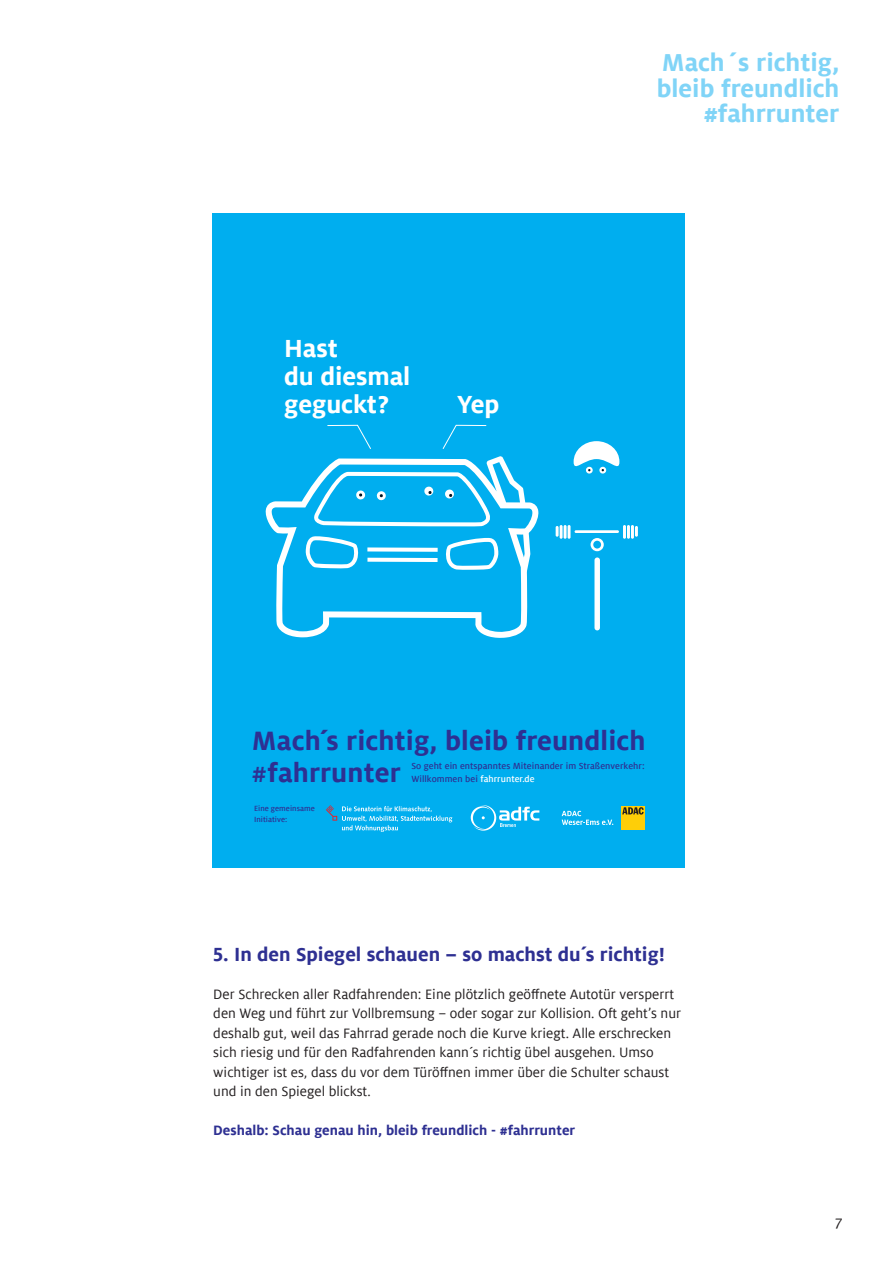
<style>
.page{position:relative;width:893px;height:1263px;background:#fff}
.page>*{position:absolute;margin:0;border:0;box-sizing:border-box;transform-origin:0 0}
.t1{font:700 29.4px/32px "Milo ADAC";letter-spacing:.005em;color:#2e3092}
.t2{font:700 27.3px/28.2px "Milo ADAC";letter-spacing:-.005em;color:#fff}
.t3{font:700 27px/25.5px "Milo ADAC";color:#80d4f7;text-align:right}
.t4{font:700 21px "Milo ADAC";color:#2e3092}
.t5{font:15px/19.5px "Milo ADAC";color:#231f20}
.t6{font:700 15px "Milo ADAC";color:#2e3092}
.t7{font:15px "Meta Plus";color:#231f20}
.t8{font:500 9.9px/12.3px "Milo ADAC";letter-spacing:.005em;color:#2e3092}
.t9{font:500 8.25px/10.6px "Milo ADAC";letter-spacing:.005em;color:#2e3092}
.s1{font-weight:500}
.s2{color:#fff}
</style>
<div class="page">
<div style="left:213px;top:213px;width:472px;height:654px;background:#00aeef"></div>
<div style="left:621px;top:806px;width:23px;height:24px;background:#fece08"></div>
<svg style="left:622px;top:807px;width:22px;height:7px"></svg>
<svg style="left:562px;top:811px;width:51px;height:14px"></svg>
<svg style="left:471px;top:805px;width:68px;height:26px"></svg>
<svg style="left:326px;top:805px;width:126px;height:27px"></svg>
<svg style="left:327px;top:424px;width:44px;height:25px"></svg>
<svg style="left:442px;top:424px;width:45px;height:25px"></svg>
<svg style="left:635px;top:526px;width:3px;height:11px"></svg>
<hr style="left:631px;top:525px;width:3px;height:14px;background:#fff">
<hr style="left:627px;top:525px;width:3px;height:14px;background:#fff">
<hr style="left:623px;top:525px;width:3px;height:14px;background:#fff">
<svg style="left:591px;top:538px;width:13px;height:13px"></svg>
<svg style="left:556px;top:526px;width:3px;height:11px"></svg>
<hr style="left:560px;top:525px;width:3px;height:14px;background:#fff">
<hr style="left:564px;top:525px;width:3px;height:14px;background:#fff">
<svg style="left:568px;top:525px;width:2px;height:14px"></svg>
<hr style="left:575px;top:530px;width:44px;height:3px;background:#fff">
<div style="left:594px;top:557px;width:6px;height:73px;background:#fff;border-radius:3px"></div>
<svg style="left:574px;top:441px;width:45px;height:33px"></svg>
<svg style="left:265px;top:456px;width:274px;height:182px"></svg>
<h2 class="t2" style="left:284px;top:334px;width:128px">Hast<br>du diesmal geguckt?</h2>
<h2 class="t2" style="left:457px;top:391px;width:44px">Yep</h2>
<h3 class="t3" style="left:657px;top:50px;width:184px">Mach´s richtig, bleib freundlich #fahrrunter</h3>
<h1 class="t1" style="left:252px;top:725px;width:395px">Mach´s richtig, bleib freundlich <span class="s1">#</span>fahrrunter</h1>
<p class="t8" style="left:411px;top:760px;width:235px">So geht ein entspanntes Miteinander im Straßenverkehr:<br>Willkommen bei <span class="s2">fahrrunter.de</span></p>
<p class="t9" style="left:254px;top:803px;width:62px">Eine gemeinsame<br>Initiative:</p>
<h3 class="t4" style="left:213px;top:943px;width:453px">5. In den Spiegel schauen – so machst du´s richtig!</h3>
<p class="t5" style="left:213px;top:984px;width:469px">Der Schrecken aller Radfahrenden: Eine plötzlich geöffnete Autotür versperrt den Weg und führt zur Vollbremsung – oder sogar zur Kollision. Oft geht’s nur deshalb gut, weil das Fahrrad gerade noch die Kurve kriegt. Alle erschrecken sich riesig und für den Radfahrenden kann´s richtig übel ausgehen. Umso wichtiger ist es, dass du vor dem Türöffnen immer über die Schulter schaust und in den Spiegel blickst.</p>
<p class="t6" style="left:213px;top:1122px;width:363px">Deshalb: Schau genau hin, bleib freundlich - #fahrrunter</p>
<p class="t7" style="left:835px;top:1212px;width:10px">7</p>
</div>
